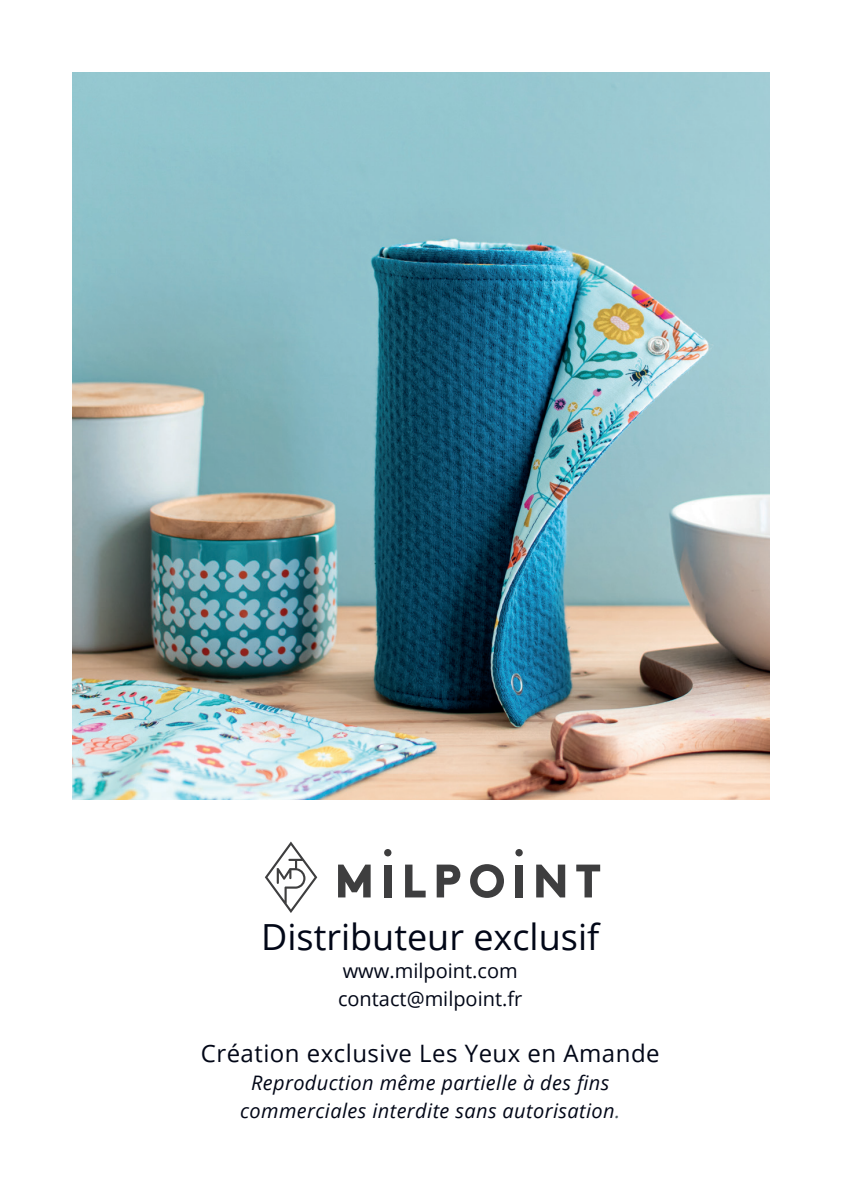
<style>
.page{position:relative;width:842px;height:1191px;background:#fff}
.page>*{position:absolute;margin:0;border:0;box-sizing:border-box;transform-origin:0 0}
.t1{font:36px "Open Sans";color:#020717}
.t2{font:24px "Open Sans";letter-spacing:.02em;color:#020717}
.t3{font:italic 20px/28px "Open Sans";letter-spacing:.02em;color:#020717;text-align:center}
.t4{font:20px/28px "Open Sans";color:#020717}
.s1{color:#505b62}
</style>
<div class="page">
<img style="left:72px;top:72px;width:698px;height:727px">
<svg style="left:437px;top:864px;width:23px;height:33px"></svg>
<svg style="left:338px;top:864px;width:33px;height:33px"></svg>
<svg style="left:405px;top:864px;width:21px;height:33px"></svg>
<div style="left:384px;top:864px;width:8px;height:33px;background:#3e3e3f"></div>
<svg style="left:576px;top:864px;width:24px;height:33px"></svg>
<svg style="left:536px;top:864px;width:29px;height:33px"></svg>
<svg style="left:470px;top:864px;width:34px;height:34px"></svg>
<div style="left:515px;top:864px;width:8px;height:33px;background:#3e3e3f"></div>
<div style="left:384px;top:849px;width:7px;height:7px;background:#3e3e3f;border-radius:50%"></div>
<div style="left:515px;top:849px;width:8px;height:7px;background:#3e3e3f;border-radius:50%"></div>
<svg style="left:265px;top:841px;width:52px;height:72px"></svg>
<h1 class="t1" style="left:261px;top:912px;width:340px">Distributeur exclusif</h1>
<p class="t4" style="left:338px;top:956px;width:186px">www.milpoint.com contact@milpoint.fr</p>
<p class="t2" style="left:201px;top:1037px;width:460px">Création exclusive Les Yeux en Amande</p>
<p class="t3" style="left:240px;top:1068px;width:381px">Reproduction même partielle à des fins commerciales interdite sans autorisation<span class="s1">.</span></p>
</div>
